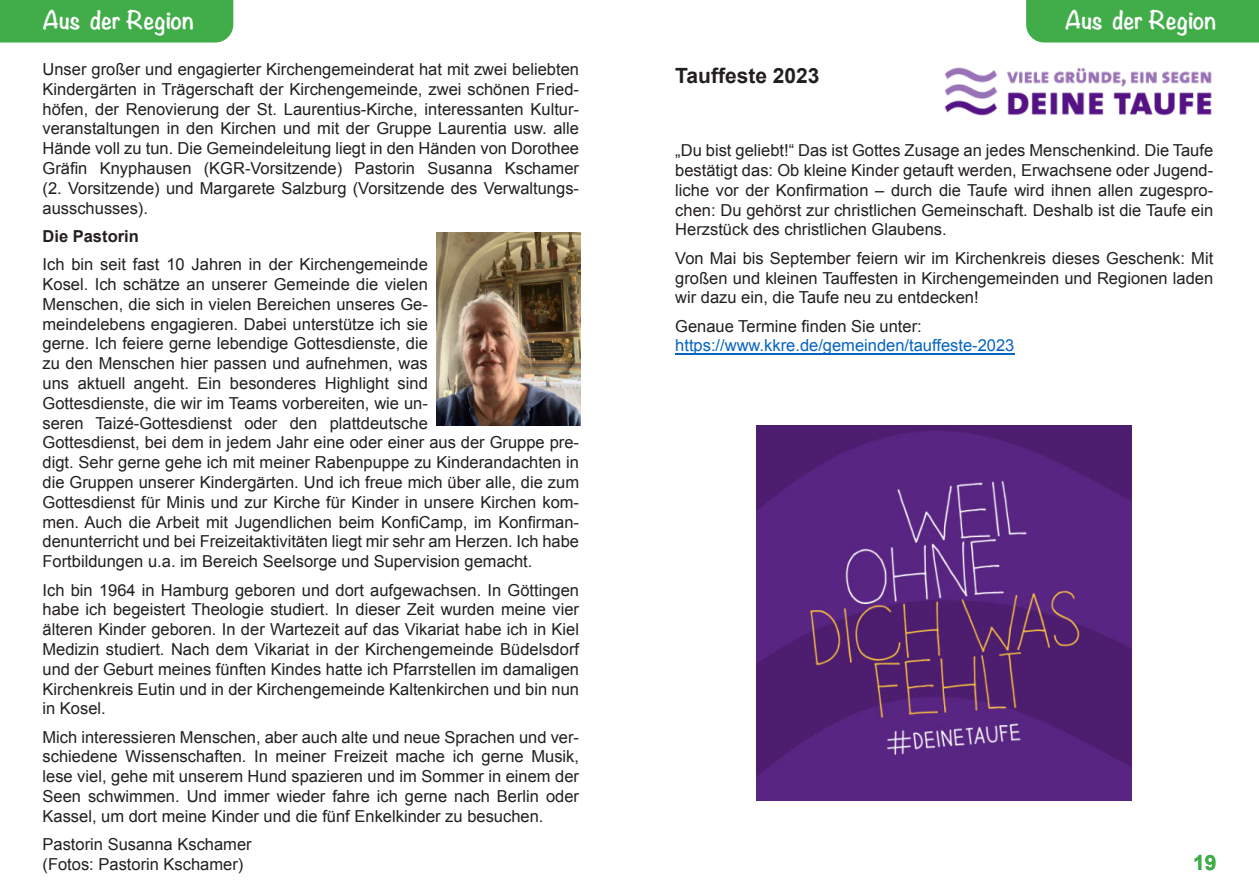
<style>
.page{position:relative;width:1259px;height:893px;background:#fff}
.page>*{position:absolute;margin:0;border:0;box-sizing:border-box;transform-origin:0 0}
.t1{font:700 22.5px "Noteworthy";color:#fff}
.t2{font:700 21px "Arial";color:#231f20}
.t3{font:700 21px "Arial";color:#41ad49}
.t4{font:16.5px/19.8px "Arial";color:#231f20;text-align:justify}
.t5{font:16.5px "Arial";color:#0563c1}
.t6{font:700 16.5px "Arial";color:#231f20}
</style>
<div class="page">
<div style="left:1026px;top:0;width:233px;height:43px;background:#41ad49"></div>
<div style="left:0;top:0;width:233px;height:43px;background:#41ad49"></div>
<hr style="left:675px;top:353px;width:339px;height:1px;background:#0563c1">
<img style="left:944px;top:68px;width:267px;height:47px">
<img style="left:756px;top:425px;width:375px;height:375px">
<img style="left:436px;top:233px;width:145px;height:192px">
<h1 class="t1" style="left:43px;top:5px;width:153px">Aus der Region</h1>
<h1 class="t1" style="left:1064px;top:5px;width:153px">Aus der Region</h1>
<p class="t4" style="left:43px;top:61px;width:538px">Unser großer und engagierter Kirchengemeinderat hat mit zwei beliebten Kindergärten in Trägerschaft der Kirchengemeinde, zwei schönen Fried&shy;höfen, der Renovierung der St. Laurentius-Kirche, interessanten Kultur&shy;veranstaltungen in den Kirchen und mit der Gruppe Laurentia usw. alle Hände voll zu tun. Die Gemeindeleitung liegt in den Händen von Dorothee Gräfin Knyphausen (KGR-Vorsitzende) Pastorin Susanna Kschamer (2. Vorsitzende) und Margarete Salzburg (Vorsitzende des Verwaltungs&shy;ausschusses).</p>
<p class="t6" style="left:43px;top:230px;width:98px">Die Pastorin</p>
<p class="t4" style="left:43px;top:256px;width:538px;text-align:left">Ich bin seit fast 10 Jahren in der Kirchengemeinde<br>Kosel. Ich schätze an unserer Gemeinde die vielen<br>Menschen, die sich in vielen Bereichen unseres Ge-<br>meindelebens engagieren. Dabei unterstütze ich sie<br>gerne. Ich feiere gerne lebendige Gottesdienste, die<br>zu den Menschen hier passen und aufnehmen, was<br>uns aktuell angeht. Ein besonderes Highlight sind<br>Gottesdienste, die wir im Teams vorbereiten, wie un-<br>seren Taizé-Gottesdienst oder den plattdeutsche<br>Gottesdienst, bei dem in jedem Jahr eine oder einer aus der Gruppe pre&shy;digt. Sehr gerne gehe ich mit meiner Rabenpuppe zu Kinderandachten in die Gruppen unserer Kindergärten. Und ich freue mich über alle, die zum Gottesdienst für Minis und zur Kirche für Kinder in unsere Kirchen kom&shy;men. Auch die Arbeit mit Jugendlichen beim KonfiCamp, im Konfirman&shy;denunterricht und bei Freizeitaktivitäten liegt mir sehr am Herzen. Ich habe Fortbildungen u.a. im Bereich Seelsorge und Supervision gemacht.</p>
<p class="t4" style="left:43px;top:581px;width:538px">Ich bin 1964 in Hamburg geboren und dort aufgewachsen. In Göttingen habe ich begeistert Theologie studiert. In dieser Zeit wurden meine vier älteren Kinder geboren. In der Wartezeit auf das Vikariat habe ich in Kiel Medizin studiert. Nach dem Vikariat in der Kirchengemeinde Büdelsdorf und der Geburt meines fünften Kindes hatte ich Pfarrstellen im damaligen Kirchenkreis Eutin und in der Kirchengemeinde Kaltenkirchen und bin nun in Kosel.</p>
<p class="t4" style="left:43px;top:728px;width:538px">Mich interessieren Menschen, aber auch alte und neue Sprachen und ver&shy;schiedene Wissenschaften. In meiner Freizeit mache ich gerne Musik, lese viel, gehe mit unserem Hund spazieren und im Sommer in einem der Seen schwimmen. Und immer wieder fahre ich gerne nach Berlin oder Kassel, um dort meine Kinder und die fünf Enkelkinder zu besuchen.</p>
<p class="t4" style="left:43px;top:836px;width:211px">Pastorin Susanna Kschamer (Fotos: Pastorin Kschamer)</p>
<p class="t2" style="left:675px;top:68px;width:146px">Tauffeste 2023</p>
<p class="t4" style="left:675px;top:142px;width:539px">„Du bist geliebt!“ Das ist Gottes Zusage an jedes Menschenkind. Die Taufe bestätigt das: Ob kleine Kinder getauft werden, Erwachsene oder Jugend&shy;liche vor der Konfirmation – durch die Taufe wird ihnen allen zugespro&shy;chen: Du gehörst zur christlichen Gemeinschaft. Deshalb ist die Taufe ein Herzstück des christlichen Glaubens.</p>
<p class="t4" style="left:675px;top:250px;width:539px">Von Mai bis September feiern wir im Kirchenkreis dieses Geschenk: Mit großen und kleinen Tauffesten in Kirchengemeinden und Regionen laden wir dazu ein, die Taufe neu zu entdecken!</p>
<p class="t4" style="left:675px;top:317px;width:248px">Genaue Termine finden Sie unter:</p>
<p class="t5" style="left:675px;top:339px;width:341px">https://www.kkre.de/gemeinden/tauffeste-2023</p>
<p class="t3" style="left:1193px;top:854px;width:25px">19</p>
</div>
